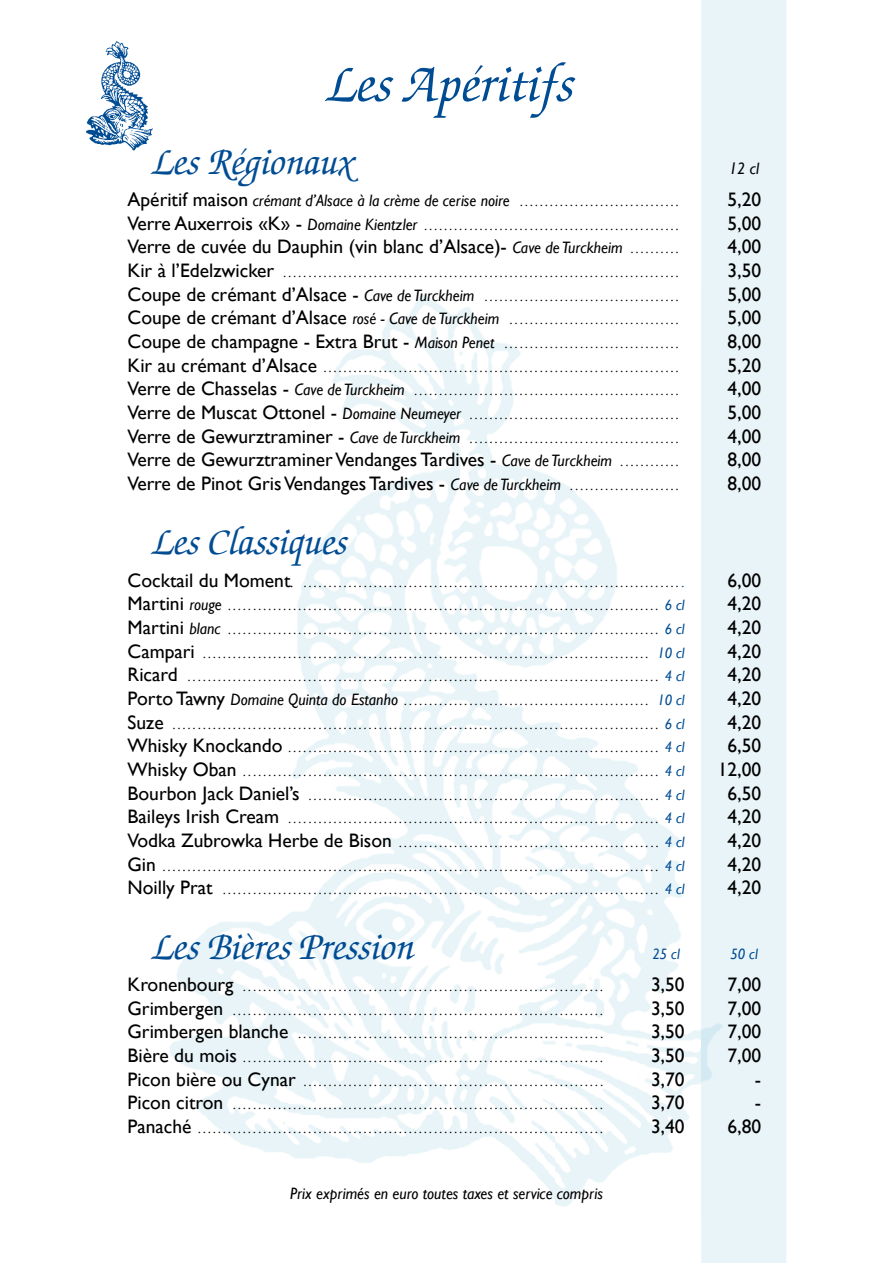
<style>
.page{position:relative;width:893px;height:1263px;background:#fff}
.page>*{position:absolute;margin:0;border:0;box-sizing:border-box;transform-origin:0 0}
.t1{font:italic 500 54px "Zapf Chancery";color:#004c93}
.t2{font:italic 500 39px "Zapf Chancery";color:#004c93}
.t3{font:19.5px "Gill Sans";color:#000}
.t4{font:italic 16.5px "Gill Sans";color:#000;scale:.95 1}
.t5{font:italic 15px "Gill Sans";letter-spacing:.01em;color:#004c93;scale:.95 1}
.t6{font:12px "Gill Sans";color:#000}
.s1{font-style:normal;font-size:19.5px}
.s2{font-style:normal;font-size:12px}
.s3{font-size:19.5px}
.s4{font-style:italic;font-size:16.5px}
.s5{font-size:12px}
.s6{font-style:italic;font-size:15px;color:#004c93}
</style>
<div class="page">
<img style="left:170px;top:295px;width:531px;height:912px">
<img style="left:86px;top:41px;width:67px;height:110px">
<div style="left:701px;top:0;width:85px;height:1263px;background:#e8f4f8"></div>
<h1 class="t1" style="left:322px;top:56px;width:250px">Les Apéritifs</h1>
<h2 class="t2" style="left:149px;top:141px;width:205px">Les Régionaux</h2>
<h3 class="t4" style="left:729px;top:159px;width:33px">12 cl</h3>
<h3 class="t4" style="left:128px;top:191px;width:581px"><span class="s1">Apéritif maison</span> crémant d’Alsace à la crème de cerise noire <span class="s2">. . . . . . . . . . . . . . . . . . . . . . . . . . . . . . . .</span></h3>
<h3 class="t3" style="left:728px;top:188px;width:35px">5,20</h3>
<p class="t6" style="left:128px;top:218px;width:552px"><span class="s3">Verre Auxerrois «K» -</span> <span class="s4">Domaine Kientzler</span> ...................................................</p>
<h3 class="t3" style="left:728px;top:212px;width:35px">5,00</h3>
<h3 class="t3" style="left:128px;top:235px;width:552px">Verre de cuvée du Dauphin (vin blanc d’Alsace)- <span class="s4">Cave de Turckheim</span> <span class="s5">. . . . . . . . . .</span></h3>
<h3 class="t3" style="left:728px;top:235px;width:35px">4,00</h3>
<p class="t6" style="left:128px;top:266px;width:552px"><span class="s3">Kir à l’Edelzwicker</span> ...............................................................................</p>
<h3 class="t3" style="left:728px;top:259px;width:35px">3,50</h3>
<p class="t6" style="left:128px;top:289px;width:552px"><span class="s3">Coupe de crémant d’Alsace -</span> <span class="s4">Cave de Turckheim</span> .......................................</p>
<h3 class="t3" style="left:728px;top:283px;width:35px">5,00</h3>
<p class="t6" style="left:128px;top:313px;width:552px"><span class="s3">Coupe de crémant d’Alsace</span> <span class="s4">rosé - Cave de Turckheim</span> ..................................</p>
<h3 class="t3" style="left:728px;top:306px;width:35px">5,00</h3>
<p class="t6" style="left:128px;top:337px;width:552px"><span class="s3">Coupe de champagne - Extra Brut -</span> <span class="s4">Maison Penet</span> ...................................</p>
<h3 class="t3" style="left:728px;top:330px;width:35px">8,00</h3>
<p class="t6" style="left:128px;top:360px;width:552px"><span class="s3">Kir au crémant d’Alsace</span> .......................................................................</p>
<h3 class="t3" style="left:728px;top:354px;width:35px">5,20</h3>
<p class="t6" style="left:128px;top:384px;width:552px"><span class="s3">Verre de Chasselas -</span> <span class="s4">Cave de Turckheim</span> .....................................................</p>
<h3 class="t3" style="left:728px;top:377px;width:35px">4,00</h3>
<p class="t6" style="left:128px;top:408px;width:552px"><span class="s3">Verre de Muscat Ottonel -</span> <span class="s4">Domaine Neumeyer</span> ..........................................</p>
<h3 class="t3" style="left:728px;top:401px;width:35px">5,00</h3>
<p class="t6" style="left:128px;top:432px;width:552px"><span class="s3">Verre de Gewurztraminer -</span> <span class="s4">Cave de Turckheim</span> ..........................................</p>
<h3 class="t3" style="left:728px;top:425px;width:35px">4,00</h3>
<h3 class="t3" style="left:128px;top:448px;width:552px">Verre de Gewurztraminer Vendanges Tardives - <span class="s4">Cave de Turckheim</span> <span class="s5">. . . . . . . . . . . .</span></h3>
<h3 class="t3" style="left:728px;top:448px;width:35px">8,00</h3>
<h3 class="t3" style="left:128px;top:472px;width:552px">Verre de Pinot Gris Vendanges Tardives - <span class="s4">Cave de Turckheim</span> <span class="s5">. . . . . . . . . . . . . . . . . . . . . .</span></h3>
<h3 class="t3" style="left:728px;top:472px;width:35px">8,00</h3>
<h2 class="t2" style="left:149px;top:522px;width:198px">Les Classiques</h2>
<p class="t6" style="left:128px;top:575px;width:559px"><span class="s3">Cocktail du Moment</span><span class="s4">.</span> ...........................................................................<span class="s6">.</span></p>
<h3 class="t3" style="left:728px;top:569px;width:35px">6,00</h3>
<p class="t6" style="left:128px;top:599px;width:559px"><span class="s3">Martini</span> <span class="s4">rouge</span> ...................................................................................... <span class="s6">6 cl</span></p>
<h3 class="t3" style="left:728px;top:592px;width:35px">4,20</h3>
<p class="t6" style="left:128px;top:623px;width:559px"><span class="s3">Martini</span> <span class="s4">blanc</span> ...................................................................................... <span class="s6">6 cl</span></p>
<h3 class="t3" style="left:728px;top:616px;width:35px">4,20</h3>
<p class="t6" style="left:128px;top:646px;width:559px"><span class="s3">Campari</span> ......................................................................................... <span class="s6">10 cl</span></p>
<h3 class="t3" style="left:728px;top:640px;width:35px">4,20</h3>
<p class="t6" style="left:128px;top:670px;width:559px"><span class="s3">Ricard</span> .............................................................................................. <span class="s6">4 cl</span></p>
<h3 class="t3" style="left:728px;top:663px;width:35px">4,20</h3>
<p class="t6" style="left:128px;top:694px;width:559px"><span class="s3">Porto Tawny</span> <span class="s4">Domaine Quinta do Estanho</span> ................................................. <span class="s6">10 cl</span></p>
<h3 class="t3" style="left:728px;top:687px;width:35px">4,20</h3>
<p class="t6" style="left:128px;top:717px;width:559px"><span class="s3">Suze</span> ................................................................................................. <span class="s6">6 cl</span></p>
<h3 class="t3" style="left:728px;top:711px;width:35px">4,20</h3>
<p class="t6" style="left:128px;top:741px;width:559px"><span class="s3">Whisky Knockando</span> .......................................................................... <span class="s6">4 cl</span></p>
<h3 class="t3" style="left:728px;top:734px;width:35px">6,50</h3>
<p class="t6" style="left:128px;top:765px;width:559px"><span class="s3">Whisky Oban</span> ................................................................................... <span class="s6">4 cl</span></p>
<h3 class="t3" style="left:718px;top:758px;width:45px">12,00</h3>
<p class="t6" style="left:128px;top:788px;width:559px"><span class="s3">Bourbon Jack Daniel’s</span> ...................................................................... <span class="s6">4 cl</span></p>
<h3 class="t3" style="left:728px;top:782px;width:35px">6,50</h3>
<p class="t6" style="left:128px;top:812px;width:559px"><span class="s3">Baileys Irish Cream</span> .......................................................................... <span class="s6">4 cl</span></p>
<h3 class="t3" style="left:728px;top:805px;width:35px">4,20</h3>
<p class="t6" style="left:128px;top:836px;width:559px"><span class="s3">Vodka Zubrowka Herbe de Bison</span> .................................................... <span class="s6">4 cl</span></p>
<h3 class="t3" style="left:728px;top:829px;width:35px">4,20</h3>
<p class="t6" style="left:128px;top:859px;width:559px"><span class="s3">Gin</span> ................................................................................................... <span class="s6">4 cl</span></p>
<h3 class="t3" style="left:728px;top:853px;width:35px">4,20</h3>
<p class="t6" style="left:128px;top:883px;width:559px"><span class="s3">Noilly Prat</span> ....................................................................................... <span class="s6">4 cl</span></p>
<h3 class="t3" style="left:728px;top:876px;width:35px">4,20</h3>
<h2 class="t2" style="left:149px;top:926px;width:264px">Les Bières Pression</h2>
<p class="t5" style="left:652px;top:945px;width:30px">25 cl</p>
<p class="t5" style="left:730px;top:945px;width:30px">50 cl</p>
<p class="t6" style="left:128px;top:980px;width:477px"><span class="s3">Kronenbourg</span> ........................................................................</p>
<h3 class="t3" style="left:651px;top:973px;width:35px">3,50</h3>
<h3 class="t3" style="left:728px;top:973px;width:35px">7,00</h3>
<p class="t6" style="left:128px;top:1003px;width:477px"><span class="s3">Grimbergen</span> ..........................................................................</p>
<h3 class="t3" style="left:651px;top:996px;width:35px">3,50</h3>
<h3 class="t3" style="left:728px;top:996px;width:35px">7,00</h3>
<p class="t6" style="left:128px;top:1027px;width:477px"><span class="s3">Grimbergen blanche</span> .............................................................</p>
<h3 class="t3" style="left:651px;top:1020px;width:35px">3,50</h3>
<h3 class="t3" style="left:728px;top:1020px;width:35px">7,00</h3>
<p class="t6" style="left:128px;top:1051px;width:477px"><span class="s3">Bière du mois</span> ........................................................................</p>
<h3 class="t3" style="left:651px;top:1044px;width:35px">3,50</h3>
<h3 class="t3" style="left:728px;top:1044px;width:35px">7,00</h3>
<p class="t6" style="left:128px;top:1074px;width:477px"><span class="s3">Picon bière ou Cynar</span> ............................................................</p>
<h3 class="t3" style="left:651px;top:1067px;width:35px">3,70</h3>
<h3 class="t3" style="left:755px;top:1067px;width:8px">-</h3>
<p class="t6" style="left:128px;top:1098px;width:477px"><span class="s3">Picon citron</span> ..........................................................................</p>
<h3 class="t3" style="left:651px;top:1091px;width:35px">3,70</h3>
<h3 class="t3" style="left:755px;top:1091px;width:8px">-</h3>
<p class="t6" style="left:128px;top:1122px;width:477px"><span class="s3">Panaché</span> .................................................................................</p>
<h3 class="t3" style="left:651px;top:1115px;width:35px">3,40</h3>
<h3 class="t3" style="left:728px;top:1115px;width:35px">6,80</h3>
<h3 class="t4" style="left:290px;top:1184px;width:331px">Prix exprimés en euro toutes taxes et service compris</h3>
</div>
